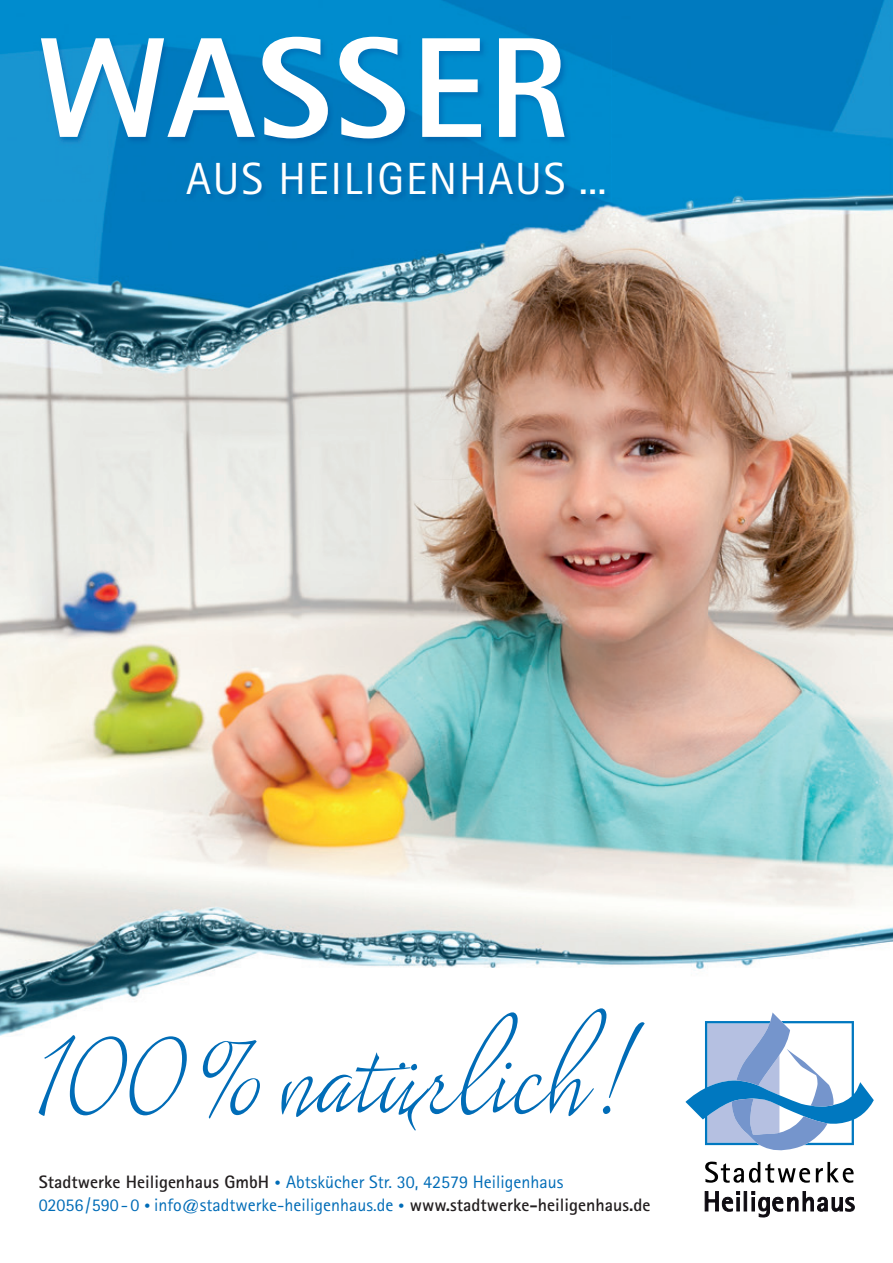
<style>
.page{position:relative;width:893px;height:1263px;background:#fff}
.page>*{position:absolute;margin:0;border:0;box-sizing:border-box;transform-origin:0 0}
.t1{font:143.4px "Lush Script";color:#006cb7}
.t2{font:800 142.95px "Rotis Sans Serif";letter-spacing:.02em;color:#fff}
.t3{font:45.15px "Rotis Sans Serif";letter-spacing:.04em;color:#fff}
.t4{font:18px/22.8px "Rotis Sans Serif";color:#006cb7}
.s1{font-weight:700;color:#231f20}
.s2{font-weight:700;font-size:12px}
</style>
<div class="page">
<img style="left:0;top:0;width:893px;height:1218px">
<img style="left:39px;top:36px;width:572px;height:166px">
<svg style="left:705px;top:1161px;width:105px;height:22px"></svg>
<svg style="left:816px;top:1162px;width:38px;height:21px"></svg>
<svg style="left:705px;top:1191px;width:35px;height:20px"></svg>
<div style="left:744px;top:1191px;width:3px;height:20px;background:#0f0c12;border:1px solid #0f0c12"></div>
<svg style="left:752px;top:1191px;width:103px;height:26px"></svg>
<svg style="left:685px;top:1012px;width:189px;height:139px"></svg>
<h2 class="t2" style="left:38px;top:-2px;width:532px">WASSER</h2>
<h3 class="t3" style="left:186px;top:152px;width:422px">AUS HEILIGENHAUS ...</h3>
<h1 class="t1" style="left:31px;top:978px;width:607px">100% natürlich!</h1>
<p class="t4" style="left:39px;top:1171px;width:613px"><span class="s1">Stadtwerke Heiligenhaus GmbH</span> <span class="s2">•</span> Abtskücher Str. 30, 42579 Heiligenhaus<br>02056 / 590 - 0 <span class="s2">•</span> info@stadtwerke-heiligenhaus.de <span class="s2">•</span> <span class="s1">www.stadtwerke-heiligenhaus.de</span></p>
</div>
